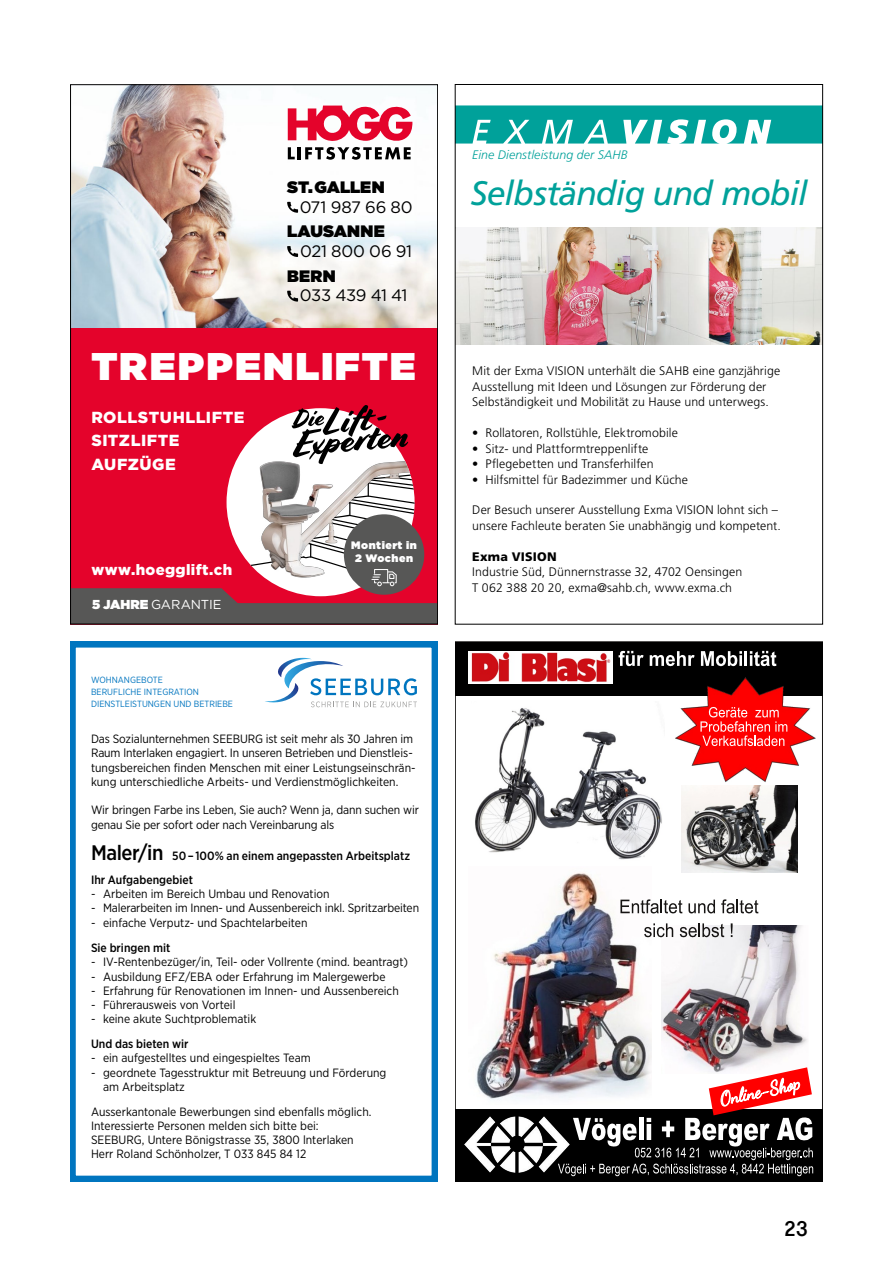
<style>
.page{position:relative;width:893px;height:1263px;background:#fff}
.page>*{position:absolute;margin:0;border:0;box-sizing:border-box;transform-origin:0 0}
.t1{font:900 38.55px "Gotham";letter-spacing:.055em;color:#fff}
.t2{font:italic 34.05px "Frutiger LT Std";letter-spacing:-.03em;color:#00a19a}
.t3{font:500 21px "GT Walsheim Pro";color:#000}
.t4{font:16.5px "Gotham";letter-spacing:-.02em;color:#000}
.t5{font:900 16.5px "Gotham";letter-spacing:.005em;color:#000}
.t6{font:900 16.05px/23.4px "Gotham";letter-spacing:.035em;color:#fff}
.t7{font:900 15px "Gotham";letter-spacing:.02em;color:#fff}
.t8{font:12.9px "Gotham";letter-spacing:-.01em;color:#fff}
.t9{font:300 12.3px/15.5px "Frutiger LT Std";letter-spacing:.005em;color:#000}
.t10{font:italic 300 12.3px "Frutiger LT Std";letter-spacing:.01em;color:#00a19a}
.t11{font:900 12.3px "Frutiger LT Std";letter-spacing:.015em;color:#000}
.t12{font:12px/14.2px "Gotham Narrow";color:#000}
.t13{font:500 12px/23.7px "Gotham Narrow";color:#000}
.t14{font:900 10.8px/13px "Gotham";letter-spacing:.045em;color:#fff;text-align:center}
.t15{font:9px/12px "Gotham Narrow";color:#0075bf}
.s1{font-weight:900}
.s2{font-size:21px}
</style>
<div class="page">
<img style="left:72px;top:86px;width:364px;height:242px">
<div style="left:70px;top:328px;width:368px;height:296px;background:#e4032b"></div>
<svg style="left:70px;top:405px;width:368px;height:219px"></svg>
<svg style="left:288px;top:106px;width:124px;height:54px"></svg>
<svg style="left:287px;top:291px;width:11px;height:11px"></svg>
<svg style="left:287px;top:246px;width:11px;height:11px"></svg>
<svg style="left:287px;top:202px;width:11px;height:11px"></svg>
<div style="left:70px;top:642px;width:368px;height:539px;border:6px solid #0075bf"></div>
<svg style="left:265px;top:658px;width:152px;height:49px"></svg>
<div style="left:456px;top:642px;width:367px;height:53px;background:#000"></div>
<div style="left:456px;top:1109px;width:367px;height:72px;background:#000"></div>
<img style="left:464px;top:1117px;width:94px;height:55px">
<img style="left:476px;top:872px;width:175px;height:228px">
<img style="left:475px;top:708px;width:187px;height:152px">
<img style="left:661px;top:925px;width:147px;height:142px">
<svg style="left:619px;top:651px;width:25px;height:15px"></svg>
<svg style="left:650px;top:651px;width:45px;height:15px"></svg>
<svg style="left:701px;top:651px;width:75px;height:15px"></svg>
<img style="left:681px;top:786px;width:117px;height:87px">
<svg style="left:558px;top:1067px;width:255px;height:109px"></svg>
<img style="left:675px;top:678px;width:140px;height:104px">
<img style="left:469px;top:651px;width:143px;height:33px">
<svg style="left:700px;top:707px;width:87px;height:39px;background:#fd3838"></svg>
<svg style="left:620px;top:899px;width:62px;height:14px"></svg>
<svg style="left:688px;top:900px;width:27px;height:13px"></svg>
<svg style="left:721px;top:899px;width:37px;height:14px"></svg>
<svg style="left:644px;top:923px;width:29px;height:14px"></svg>
<svg style="left:680px;top:923px;width:44px;height:14px"></svg>
<svg style="left:731px;top:923px;width:2px;height:14px"></svg>
<svg style="left:457px;top:105px;width:364px;height:39px"></svg>
<img style="left:457px;top:227px;width:364px;height:117px">
<h3 class="t5" style="left:287px;top:177px;width:99px">ST.GALLEN</h3>
<h3 class="t4" style="left:300px;top:198px;width:114px">071 987 66 80</h3>
<h3 class="t5" style="left:287px;top:222px;width:99px">LAUSANNE</h3>
<h3 class="t4" style="left:300px;top:242px;width:114px">021 800 06 91</h3>
<h3 class="t5" style="left:287px;top:266px;width:50px">BERN</h3>
<h3 class="t4" style="left:300px;top:286px;width:109px">033 439 41 41</h3>
<h1 class="t1" style="left:91px;top:344px;width:326px">TREPPENLIFTE</h1>
<h3 class="t6" style="left:91px;top:405px;width:154px">ROLLSTUHLLIFTE<br>SITZLIFTE<br>AUFZÜGE</h3>
<p class="t7" style="left:91px;top:561px;width:142px">www.hoegglift.ch</p>
<p class="t8" style="left:92px;top:597px;width:131px"><span class="s1">5 JAHRE</span> GARANTIE</p>
<p class="t14" style="left:351px;top:538px;width:67px">Montiert in<br>2 Wochen</p>
<p class="t15" style="left:91px;top:674px;width:144px">WOHNANGEBOTE<br>BERUFLICHE INTEGRATION<br>DIENSTLEISTUNGEN UND BETRIEBE</p>
<p class="t12" style="left:91px;top:731px;width:326px">Das Sozialunternehmen SEEBURG ist seit mehr als 30 Jahren im Raum lnterlaken engagiert. In unseren Betrieben und Dienstleis&shy;tungsbereichen finden Menschen mit einer Leistungseinschrän&shy;kung unterschiedliche Arbeits- und Verdienstmöglichkeiten.</p>
<p class="t12" style="left:91px;top:803px;width:330px">Wir bringen Farbe ins Leben, Sie auch? Wenn ja, dann suchen wir genau Sie per sofort oder nach Vereinbarung als</p>
<p class="t13" style="left:91px;top:844px;width:320px"><span class="s2">Maler/in</span> 50 – 100% an einem angepassten Arbeitsplatz<br>Ihr Aufgabengebiet</p>
<p class="t12" style="left:91px;top:886px;width:240px">- Arbeiten im Bereich Umbau und Renovation</p>
<p class="t12" style="left:91px;top:901px;width:330px">- Malerarbeiten im Innen- und Aussenbereich inkl. Spritzarbeiten</p>
<p class="t12" style="left:91px;top:915px;width:218px">- einfache Verputz- und Spachtelarbeiten</p>
<p class="t13" style="left:91px;top:936px;width:81px">Sie bringen mit</p>
<p class="t12" style="left:91px;top:955px;width:319px">- IV-Rentenbezüger/in, Teil- oder Vollrente (mind. beantragt)</p>
<p class="t12" style="left:91px;top:969px;width:296px">- Ausbildung EFZ/EBA oder Erfahrung im Malergewerbe</p>
<p class="t12" style="left:91px;top:983px;width:309px">- Erfahrung für Renovationen im Innen- und Aussenbereich</p>
<p class="t12" style="left:91px;top:997px;width:146px">- Führerausweis von Vorteil</p>
<p class="t12" style="left:91px;top:1012px;width:167px">- keine akute Suchtproblematik</p>
<p class="t13" style="left:91px;top:1032px;width:99px">Und das bieten wir</p>
<p class="t12" style="left:91px;top:1051px;width:221px">- ein aufgestelltes und eingespieltes Team</p>
<p class="t12" style="left:103px;top:1065px;width:285px;text-indent:-12px">- geordnete Tagesstruktur mit Betreuung und Förderung am Arbeitsplatz</p>
<p class="t12" style="left:91px;top:1104px;width:282px">Ausserkantonale Bewerbungen sind ebenfalls möglich.<br>Interessierte Personen melden sich bitte bei:<br>SEEBURG, Untere Bönigstrasse 35, 3800 lnterlaken Herr Roland Schönholzer, T 033 845 84 12</p>
<p class="t10" style="left:472px;top:148px;width:157px">Eine Dienstleistung der SAHB</p>
<h2 class="t2" style="left:470px;top:173px;width:339px">Selbständig und mobil</h2>
<p class="t9" style="left:472px;top:363px;width:309px">Mit der Exma VISION unterhält die SAHB eine ganzjährige<br>Ausstellung mit Ideen und Lösungen zur Förderung der<br>Selbständigkeit und Mobilität zu Hause und unterwegs.</p>
<p class="t9" style="left:472px;top:425px;width:207px">• Rollatoren, Rollstühle, Elektromobile</p>
<p class="t9" style="left:472px;top:441px;width:178px">• Sitz- und Plattformtreppenlifte</p>
<p class="t9" style="left:472px;top:456px;width:183px">• Pflegebetten und Transferhilfen</p>
<p class="t9" style="left:472px;top:472px;width:217px">• Hilfsmittel für Badezimmer und Küche</p>
<p class="t9" style="left:472px;top:503px;width:310px">Der Besuch unserer Ausstellung Exma VISION lohnt sich – unsere Fachleute beraten Sie unabhängig und kompetent.</p>
<p class="t11" style="left:472px;top:549px;width:86px">Exma VISION</p>
<p class="t9" style="left:472px;top:564px;width:272px">Industrie Süd, Dünnernstrasse 32, 4702 Oensingen<br>T 062 388 20 20, exma@sahb.ch, www.exma.ch</p>
<h3 class="t3" style="left:785px;top:1216px;width:25px">23</h3>
</div>
